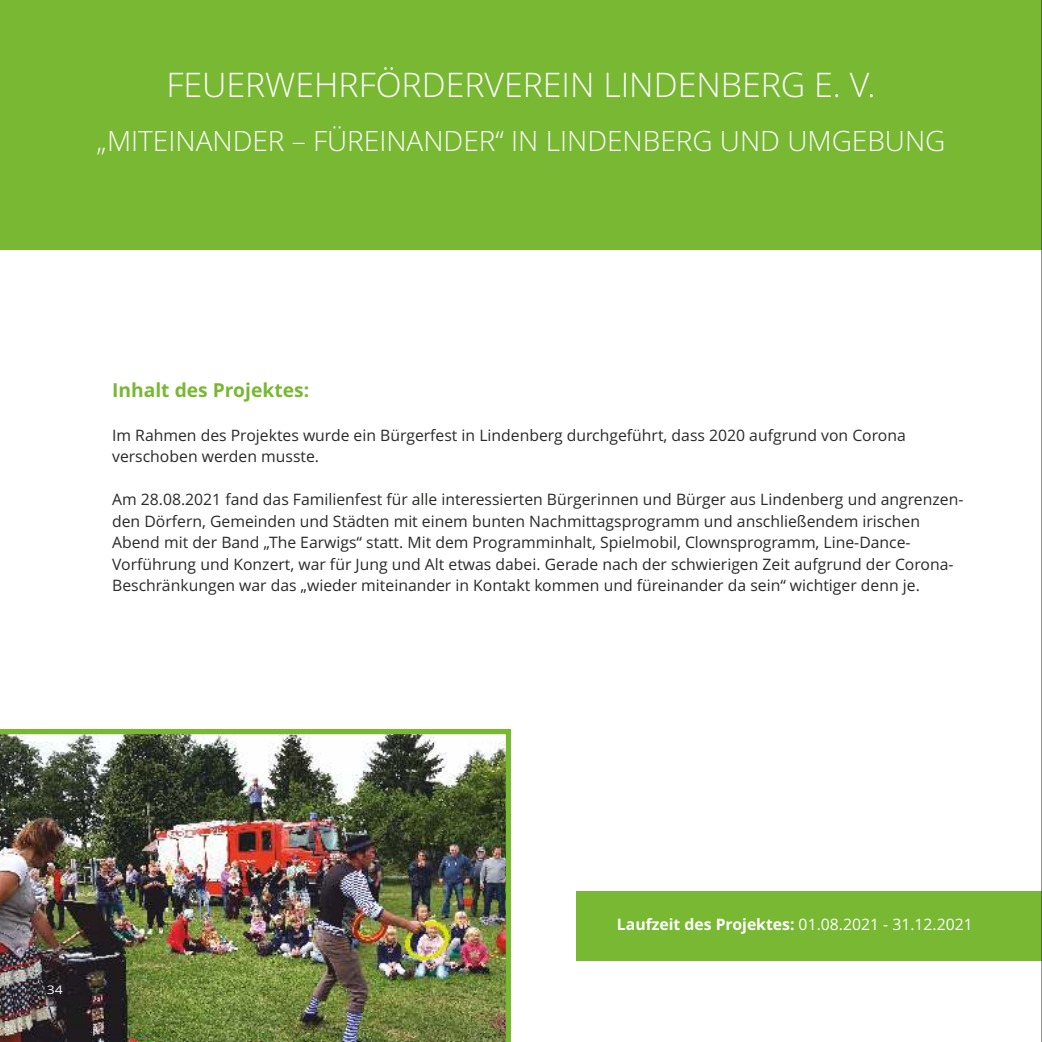
<style>
.page{position:relative;width:1042px;height:1042px;background:#fff}
.page>*{position:absolute;margin:0;border:0;box-sizing:border-box;transform-origin:0 0}
.t1{font:300 33.95px "Open Sans";color:#fefefe}
.t2{font:300 28px "Open Sans";color:#fefefe}
.t3{font:700 19.25px "Open Sans";color:#78b833}
.t4{font:15.75px/21.5px "Open Sans";color:#2b2a29}
.t5{font:700 15.75px "Open Sans";color:#fefefe}
.t6{font:11.9px "Open Sans";color:#fefefe;scale:1.18 1}
.s1{font-weight:400}
</style>
<div class="page">
<img style="left:0;top:729px;width:511px;height:313px">
<div style="left:0;top:0;width:1042px;height:250px;background:#78b833"></div>
<div style="left:577px;top:891px;width:465px;height:69px;background:#78b833"></div>
<hr style="left:1041px;top:0;width:1px;height:1042px;background:#2b2a29">
<h1 class="t1" style="left:166px;top:71px;width:711px">FEUERWEHRFÖRDERVEREIN LINDENBERG E. V.</h1>
<h2 class="t2" style="left:97px;top:130px;width:850px">„MITEINANDER – FÜREINANDER“ IN LINDENBERG UND UMGEBUNG</h2>
<p class="t3" style="left:112px;top:382px;width:198px">Inhalt des Projektes:</p>
<p class="t4" style="left:112px;top:426px;width:795px">Im Rahmen des Projektes wurde ein Bürgerfest in Lindenberg durchgeführt, dass 2020 aufgrund von Corona verschoben werden musste.</p>
<p class="t4" style="left:112px;top:490px;width:853px">Am 28.08.2021 fand das Familienfest für alle interessierten Bürgerinnen und Bürger aus Lindenberg und angrenzen&shy;den Dörfern, Gemeinden und Städten mit einem bunten Nachmittagsprogramm und anschließendem irischen Abend mit der Band „The Earwigs“ statt. Mit dem Programminhalt, Spielmobil, Clownsprogramm, Line-Dance-Vorführung und Konzert, war für Jung und Alt etwas dabei. Gerade nach der schwierigen Zeit aufgrund der Corona-Beschränkungen war das „wieder miteinander in Kontakt kommen und füreinander da sein“ wichtiger denn je.</p>
<p class="t6" style="left:47px;top:985px;width:15px">34</p>
<p class="t5" style="left:617px;top:918px;width:357px">Laufzeit des Projektes: <span class="s1">01.08.2021 - 31.12.2021</span></p>
</div>
